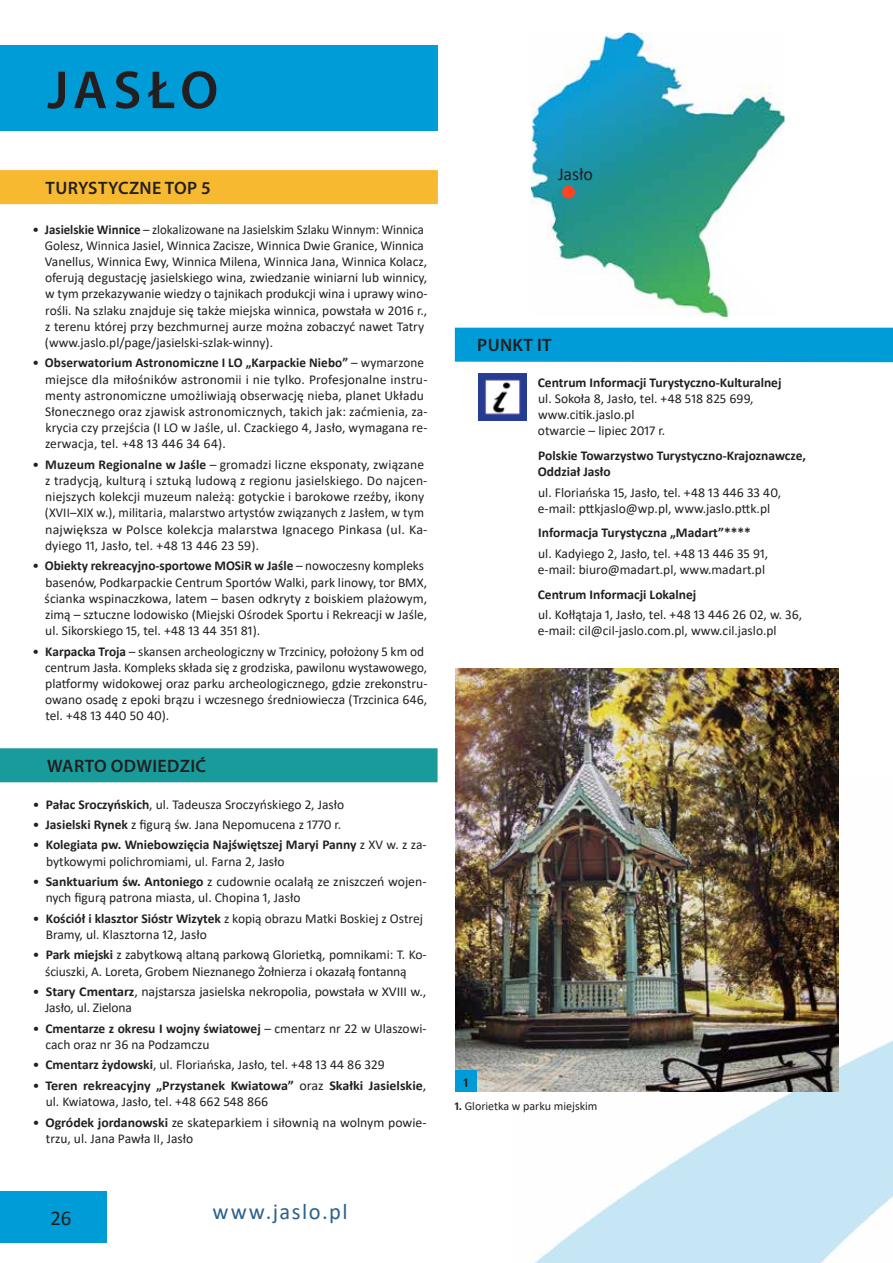
<style>
.page{position:relative;width:893px;height:1263px;background:#fff}
.page>*{position:absolute;margin:0;border:0;box-sizing:border-box;transform-origin:0 0}
.t1{font:600 54px "Myriad Pro";letter-spacing:.1em;color:#231f20}
.t2{font:22.5px "Calibri";letter-spacing:.07em;color:#2c618e}
.t3{font:21px "Calibri";color:#231f20}
.t4{font:600 18px "Myriad Pro";letter-spacing:.02em;color:#231f20}
.t5{font:18px "Calibri";letter-spacing:-.005em;color:#231f20}
.t6{font:13.5px/16.2px "Calibri";color:#231f20}
.t7{font:700 13.5px/16.2px "Calibri";color:#231f20}
.t8{font:700 13.5px/16.2px "Calibri";color:#231f20;scale:1.04 1}
.t9{font:12px "Calibri";color:#231f20}
.s1{font-weight:700}
.s2{font-weight:400}
</style>
<div class="page">
<div style="left:0;top:45px;width:438px;height:85px;background:#009cd8"></div>
<img style="left:534px;top:1040px;width:359px;height:223px">
<div style="left:0;top:1191px;width:106px;height:51px;background:#009cd8"></div>
<img style="left:531px;top:33px;width:253px;height:284px">
<div style="left:563px;top:187px;width:11px;height:11px;background:#ff4220;border-radius:50%"></div>
<div style="left:562px;top:186px;width:13px;height:13px;border:2px solid #ff4220;border-radius:50%"></div>
<img style="left:478px;top:374px;width:49px;height:47px">
<div style="left:0;top:170px;width:438px;height:34px;background:#f7b930"></div>
<div style="left:0;top:748px;width:438px;height:34px;background:#189b9a"></div>
<div style="left:455px;top:328px;width:438px;height:34px;background:#009cd8"></div>
<img style="left:455px;top:668px;width:384px;height:424px">
<div style="left:455px;top:1070px;width:21px;height:22px;background:#009cd8"></div>
<h1 class="t1" style="left:47px;top:56px;width:172px">JASŁO</h1>
<h3 class="t4" style="left:46px;top:176px;width:167px">TURYSTYCZNE TOP 5</h3>
<p class="t6" style="left:45px;top:221px;width:384px;text-indent:-12px">• <span class="s1">Jasielskie Winnice</span> – zlokalizowane na Jasielskim Szlaku Winnym: Winnica Golesz, Winnica Jasiel, Winnica Zacisze, Winnica Dwie Granice, Winnica Vanellus, Winnica Ewy, Winnica Milena, Winnica Jana, Winnica Kolacz, oferują degustację jasielskiego wina, zwiedzanie winiarni lub winnicy, w tym przekazywanie wiedzy o tajnikach produkcji wina i uprawy wino&shy;rośli. Na szlaku znajduje się także miejska winnica, powstała w 2016 r., z terenu której przy bezchmurnej aurze można zobaczyć nawet Tatry (www.jaslo.pl/page/jasielski-szlak-winny).</p>
<p class="t6" style="left:45px;top:354px;width:384px;text-indent:-13px">• <span class="s1">Obserwatorium Astronomiczne I LO „Karpackie Niebo”</span> – wymarzone miejsce dla miłośników astronomii i nie tylko. Profesjonalne instru&shy;menty astronomiczne umożliwiają obserwację nieba, planet Układu Słonecznego oraz zjawisk astronomicznych, takich jak: zaćmienia, za&shy;krycia czy przejścia (I LO w Jaśle, ul. Czackiego 4, Jasło, wymagana re&shy;zerwacja, tel. +48 13 446 34 64).</p>
<p class="t6" style="left:45px;top:456px;width:384px;text-indent:-13px">• <span class="s1">Muzeum Regionalne w Jaśle</span> – gromadzi liczne eksponaty, związane z tradycją, kulturą i sztuką ludową z regionu jasielskiego. Do najcen&shy;niejszych kolekcji muzeum należą: gotyckie i barokowe rzeźby, ikony (XVII–XIX w.), militaria, malarstwo artystów związanych z Jasłem, w tym największa w Polsce kolekcja malarstwa Ignacego Pinkasa (ul. Ka&shy;dyiego 11, Jasło, tel. +48 13 446 23 59).</p>
<p class="t6" style="left:45px;top:557px;width:384px;text-indent:-12px">• <span class="s1">Obiekty rekreacyjno-sportowe MOSiR w Jaśle</span> – nowoczesny kompleks basenów, Podkarpackie Centrum Sportów Walki, park linowy, tor BMX, ścianka wspinaczkowa, latem – basen odkryty z boiskiem plażowym, zimą – sztuczne lodowisko (Miejski Ośrodek Sportu i Rekreacji w Jaśle, ul. Sikorskiego 15, tel. +48 13 44 351 81).</p>
<p class="t6" style="left:45px;top:643px;width:384px;text-indent:-13px">• <span class="s1">Karpacka Troja</span> – skansen archeologiczny w Trzcinicy, położony 5 km od centrum Jasła. Kompleks składa się z grodziska, pawilonu wystawowego, platformy widokowej oraz parku archeologicznego, gdzie zrekonstru&shy;owano osadę z epoki brązu i wczesnego średniowiecza (Trzcinica 646, tel. +48 13 440 50 40).</p>
<h3 class="t4" style="left:47px;top:754px;width:160px">WARTO ODWIEDZIĆ</h3>
<p class="t6" style="left:33px;top:796px;width:313px">• <span class="s1">Pałac Sroczyńskich</span>, ul. Tadeusza Sroczyńskiego 2, Jasło</p>
<p class="t6" style="left:33px;top:816px;width:310px">• <span class="s1">Jasielski Rynek</span> z figurą św. Jana Nepomucena z 1770 r.</p>
<p class="t6" style="left:46px;top:836px;width:382px;text-indent:-13px">• <span class="s1">Kolegiata pw. Wniebowzięcia Najświętszej Maryi Panny</span> z XV w. z za&shy;bytkowymi polichromiami, ul. Farna 2, Jasło</p>
<p class="t6" style="left:46px;top:873px;width:382px;text-indent:-13px">• <span class="s1">Sanktuarium św. Antoniego</span> z cudownie ocalałą ze zniszczeń wojen&shy;nych figurą patrona miasta, ul. Chopina 1, Jasło</p>
<p class="t6" style="left:46px;top:910px;width:379px;text-indent:-13px">• <span class="s1">Kościół i klasztor Sióstr Wizytek</span> z kopią obrazu Matki Boskiej z Ostrej<br>Bramy, ul. Klasztorna 12, Jasło</p>
<p class="t6" style="left:33px;top:946px;width:395px;text-align:center">• <span class="s1">Park miejski</span> z zabytkową altaną parkową Glorietką, pomnikami: T. Ko&shy;ściuszki, A. Loreta, Grobem Nieznanego Żołnierza i okazałą fontanną</p>
<p class="t6" style="left:45px;top:983px;width:383px;text-indent:-12px">• <span class="s1">Stary Cmentarz</span>, najstarsza jasielska nekropolia, powstała w XVIII w.,<br>Jasło, ul. Zielona</p>
<p class="t6" style="left:46px;top:1020px;width:382px;text-indent:-13px">• <span class="s1">Cmentarze z okresu I wojny światowej</span> – cmentarz nr 22 w Ulaszowi&shy;cach oraz nr 36 na Podzamczu</p>
<p class="t6" style="left:33px;top:1056px;width:353px">• <span class="s1">Cmentarz żydowski</span>, ul. Floriańska, Jasło, tel. +48 13 44 86 329</p>
<p class="t8" style="left:46px;top:1077px;width:367px;text-indent:-13px"><span class="s2">•</span> Teren rekreacyjny „Przystanek Kwiatowa” <span class="s2">oraz</span> Skałki Jasielskie<span class="s2">, ul. Kwiatowa, Jasło, tel. +48 662 548 866</span></p>
<p class="t6" style="left:46px;top:1113px;width:382px;text-indent:-13px">• <span class="s1">Ogródek jordanowski</span> ze skateparkiem i siłownią na wolnym powie&shy;trzu, ul. Jana Pawła II, Jasło</p>
<h3 class="t3" style="left:51px;top:1203px;width:22px">26</h3>
<h2 class="t2" style="left:213px;top:1195px;width:137px">www.jaslo.pl</h2>
<h3 class="t5" style="left:558px;top:162px;width:36px">Jasło</h3>
<h3 class="t4" style="left:477px;top:334px;width:76px">PUNKT IT</h3>
<p class="t7" style="left:538px;top:374px;width:245px">Centrum Informacji Turystyczno-Kulturalnej</p>
<p class="t6" style="left:538px;top:390px;width:217px">ul. Sokoła 8, Jasło, tel. +48 518 825 699, www.citik.jaslo.pl<br>otwarcie – lipiec 2017 r.</p>
<p class="t7" style="left:538px;top:447px;width:270px">Polskie Towarzystwo Turystyczno-Krajoznawcze,<br>Oddział Jasło</p>
<p class="t6" style="left:538px;top:484px;width:245px">ul. Floriańska 15, Jasło, tel. +48 13 446 33 40, e-mail: pttkjaslo@wp.pl, www.jaslo.pttk.pl</p>
<p class="t7" style="left:538px;top:525px;width:214px">Informacja Turystyczna „Madart”****</p>
<p class="t6" style="left:538px;top:545px;width:232px">ul. Kadyiego 2, Jasło, tel. +48 13 446 35 91, e-mail: biuro@madart.pl, www.madart.pl</p>
<p class="t7" style="left:538px;top:586px;width:160px">Centrum Informacji Lokalnej</p>
<p class="t6" style="left:538px;top:606px;width:266px">ul. Kołłątaja 1, Jasło, tel. +48 13 446 26 02, w. 36, e-mail: cil@cil-jaslo.com.pl, www.cil.jaslo.pl</p>
<p class="t7" style="left:464px;top:1074px;width:6px">1</p>
<p class="t9" style="left:455px;top:1097px;width:144px"><span class="s1">1.</span> Glorietka w parku miejskim</p>
</div>
